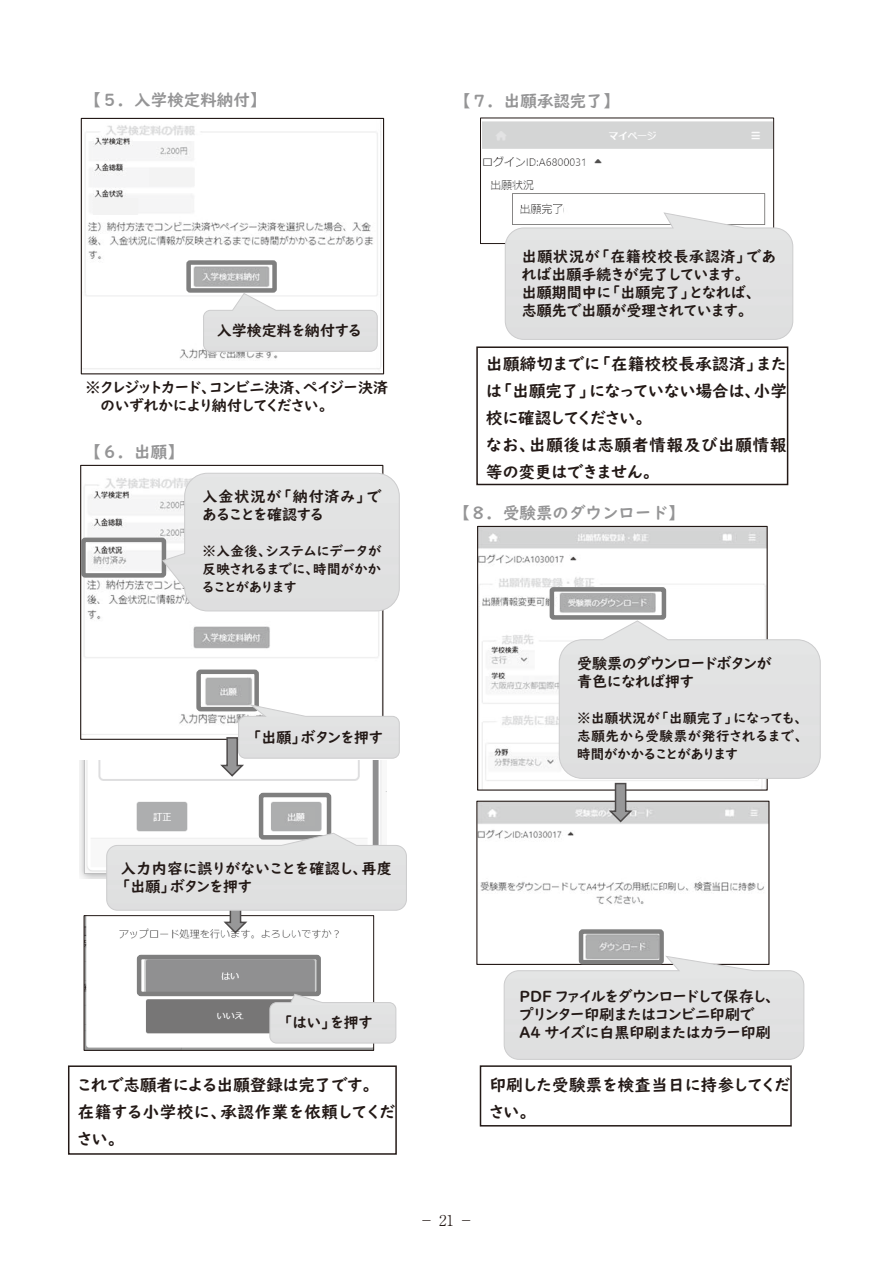
<style>
.page{position:relative;width:893px;height:1263px;background:#fff}
.page>*{position:absolute;margin:0;border:0;box-sizing:border-box;transform-origin:0 0}
.t1{font:16.5px/27px "UD Digi Kyokasho NK B";letter-spacing:.02em;color:#231916}
.t2{font:16.5px "UD Digi Kyokasho N B";color:#959596}
.t3{font:15px/18px "UD Digi Kyokasho NK B";color:#231916}
.t4{font:15px/18px "UD Digi Kyokasho NK B";letter-spacing:.03em;color:#231916}
.t5{font:300 14.85px "Ryumin Pr 6 N";color:#231916}
.t6{font:13.5px/18px "UD Digi Kyokasho NK B";letter-spacing:.025em;color:#231916;text-align:justify}
</style>
<div class="page">
<img style="left:82px;top:472px;width:299px;height:263px">
<div style="left:80px;top:465px;width:303px;height:275px;border:1px solid #231916"></div>
<img style="left:80px;top:761px;width:307px;height:117px">
<img style="left:281px;top:808px;width:33px;height:17px">
<img style="left:83px;top:120px;width:298px;height:249px">
<div style="left:81px;top:118px;width:303px;height:256px;border:1px solid #231916"></div>
<div style="left:150px;top:169px;width:44px;height:16px;background:#f3f3f3"></div>
<div style="left:149px;top:168px;width:46px;height:18px;border:2px solid #f3f3f3"></div>
<div style="left:94px;top:199px;width:43px;height:15px;background:#f3f3f3"></div>
<div style="left:93px;top:198px;width:45px;height:17px;border:2px solid #f3f3f3"></div>
<div style="left:186px;top:260px;width:91px;height:33px;border:4px solid #7f7f7f;border-radius:2px"></div>
<svg style="left:203px;top:292px;width:175px;height:60px"></svg>
<div style="left:81px;top:538px;width:85px;height:40px;border:4px solid #7f7f7f;border-radius:2px"></div>
<div style="left:196px;top:669px;width:63px;height:42px;border:4px solid #7f7f7f;border-radius:2px"></div>
<img style="left:163px;top:473px;width:45px;height:136px">
<div style="left:184px;top:473px;width:216px;height:138px;border:1px solid #cccccd;border-radius:23px"></div>
<img style="left:86px;top:917px;width:286px;height:132px">
<div style="left:84px;top:915px;width:290px;height:136px;border:1px solid #231916"></div>
<svg style="left:220px;top:704px;width:180px;height:74px"></svg>
<div style="left:137px;top:955px;width:184px;height:41px;border:4px solid #7f7f7f;border-radius:2px"></div>
<svg style="left:269px;top:993px;width:128px;height:51px;background:#dfe0e0"></svg>
<div style="left:259px;top:793px;width:72px;height:46px;border:4px solid #7f7f7f;border-radius:2px"></div>
<svg style="left:106px;top:832px;width:301px;height:103px"></svg>
<div style="left:68px;top:1065px;width:329px;height:90px;border:2px solid #231916"></div>
<img style="left:479px;top:528px;width:287px;height:261px">
<div style="left:550px;top:587px;width:116px;height:33px;border:4px solid #7f7f7f;border-radius:2px"></div>
<img style="left:478px;top:803px;width:289px;height:152px">
<div style="left:579px;top:929px;width:85px;height:35px;border:4px solid #7f7f7f;border-radius:2px"></div>
<svg style="left:558px;top:620px;width:263px;height:203px"></svg>
<svg style="left:503px;top:955px;width:302px;height:105px;background:#e0e0e1"></svg>
<div style="left:480px;top:1065px;width:312px;height:61px;border:2px solid #231916"></div>
<img style="left:482px;top:121px;width:290px;height:91px">
<div style="left:480px;top:118px;width:294px;height:126px;border:1px solid #231916"></div>
<div style="left:564px;top:197px;width:118px;height:23px;background:#fff"></div>
<svg style="left:504px;top:212px;width:290px;height:128px;background:#e2e3e3"></svg>
<div style="left:476px;top:346px;width:312px;height:139px;border:2px solid #231916"></div>
<p class="t2" style="left:85px;top:90px;width:183px">【５．入学検定料納付】</p>
<p class="t2" style="left:455px;top:91px;width:166px">【７．出願承認完了】</p>
<p class="t3" style="left:217px;top:322px;width:146px">入学検定料を納付する</p>
<p class="t3" style="left:101px;top:379px;width:289px;text-indent:-15px">※クレジットカード、コンビニ決済、ペイジー決済のいずれかにより納付してください。</p>
<p class="t2" style="left:85px;top:442px;width:100px">【６．出願】</p>
<p class="t3" style="left:203px;top:488px;width:180px">入金状況が「納付済み」であることを確認する</p>
<p class="t6" style="left:203px;top:542px;width:180px">※入金後、システムにデータが反映されるまでに、時間がかかることがあります</p>
<p class="t3" style="left:252px;top:728px;width:132px">「出願」ボタンを押す</p>
<p class="t3" style="left:522px;top:248px;width:256px">出願状況が「在籍校校長承認済」であれば出願手続きが完了しています。<br>出願期間中に「出願完了」となれば、<br>志願先で出願が受理されています。</p>
<p class="t1" style="left:486px;top:350px;width:302px">出願締切までに「在籍校校長承認済」または「出願完了」になっていない場合は、小学校に確認してください。<br>なお、出願後は志願者情報及び出願情報等の変更はできません。</p>
<p class="t2" style="left:454px;top:503px;width:232px">【８．受験票のダウンロード】</p>
<p class="t3" style="left:577px;top:655px;width:196px">受験票のダウンロードボタンが青色になれば押す</p>
<p class="t6" style="left:577px;top:709px;width:227px">※出願状況が「出願完了」になっても、志願先から受験票が発行されるまで、時間がかかることがあります</p>
<p class="t4" style="left:121px;top:860px;width:273px">入力内容に誤りがないことを確認し、再度「出願」ボタンを押す</p>
<p class="t3" style="left:283px;top:1014px;width:91px">「はい」を押す</p>
<p class="t1" style="left:78px;top:1071px;width:319px">これで志願者による出願登録は完了です。<br>在籍する小学校に、承認作業を依頼してください。</p>
<p class="t3" style="left:520px;top:988px;width:256px">PDF ファイルをダウンロードして保存し、プリンター印刷またはコンビニ印刷で<br>A4 サイズに白黒印刷またはカラー印刷</p>
<p class="t1" style="left:490px;top:1071px;width:302px">印刷した受験票を検査当日に持参してください。</p>
<p class="t5" style="left:419px;top:1209px;width:56px">－ 21 －</p>
</div>
